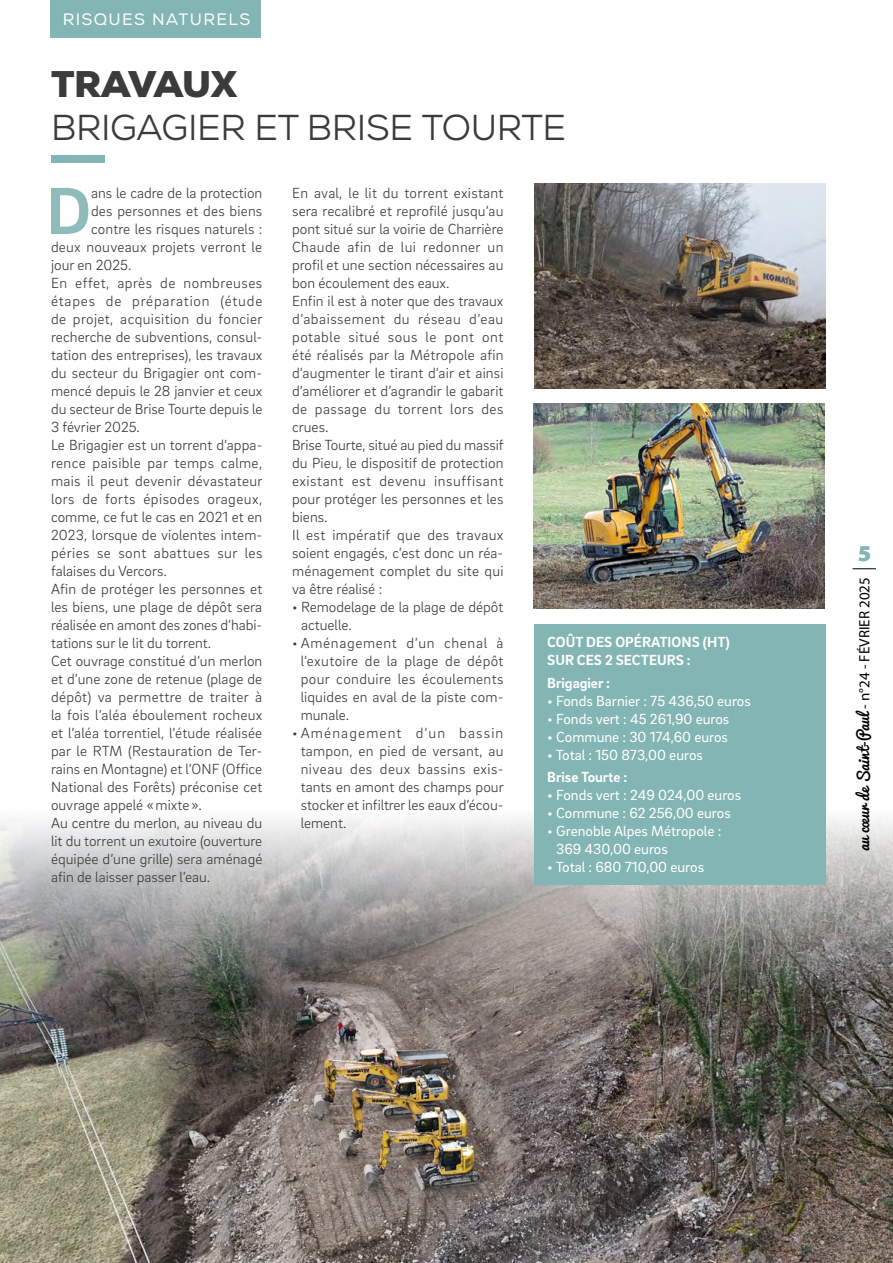
<style>
.page{position:relative;width:893px;height:1263px;background:#fff}
.page>*{position:absolute;margin:0;border:0;box-sizing:border-box;transform-origin:0 0}
.t1{font:700 68.25px "Brix Sans";color:#8fbcbb}
.t2{font:36px "Nexa";letter-spacing:-.01em;color:#3b3b3a}
.t3{font:900 36px "Nexa";letter-spacing:-.02em;color:#3b3b3a}
.t4{font:900 22.5px "Myriad Pro";color:#82b5b3}
.t5{font:16.5px "Nexa";letter-spacing:.08em;color:#fff}
.t6{font:300 15px/18px "Brix Sans";letter-spacing:.005em;color:#3b3b3a}
.t7{font:15px/18px "Brix Sans";color:#fff}
.t8{font:300 15px "Brix Sans";letter-spacing:.03em;color:#3b3b3a}
.t9{font:700 15px/18px "Brix Sans";color:#fff}
.t10{font:300 15px "Brix Sans";letter-spacing:.025em;color:#3b3b3a}
.t11{font:15px "Pacifico";color:#000}
.t12{font:300 15px "Brix Sans";letter-spacing:.05em;color:#3b3b3a}
.s1{font-family:"Myriad Pro"}
</style>
<div class="page">
<div style="left:51px;top:155px;width:53px;height:7px;background:#82b5b3"></div>
<div style="left:50px;top:0;width:210px;height:37px;background:#82b5b3"></div>
<img style="left:534px;top:183px;width:292px;height:205px">
<img style="left:533px;top:403px;width:292px;height:206px">
<img style="left:0;top:818px;width:893px;height:445px">
<div style="left:534px;top:624px;width:292px;height:260px;background:#82b5b3"></div>
<svg style="left:853px;top:568px;width:23px;height:1px"></svg>
<p class="t5" style="left:63px;top:10px;width:189px">RISQUES NATURELS</p>
<h2 class="t3" style="left:51px;top:61px;width:188px">TRAVAUX</h2>
<h2 class="t2" style="left:51px;top:104px;width:517px">BRIGAGIER ET BRISE TOURTE</h2>
<h1 class="t1" style="left:46px;top:166px;width:46px">D</h1>
<p class="t6" style="left:91px;top:183px;width:173px">ans le cadre de la protection</p>
<p class="t6" style="left:91px;top:201px;width:173px">des personnes et des biens</p>
<p class="t6" style="left:91px;top:219px;width:173px">contre les risques naturels :</p>
<p class="t6" style="left:51px;top:237px;width:213px">deux nouveaux projets verront le</p>
<p class="t6" style="left:51px;top:255px;width:82px">jour en 2025.</p>
<p class="t8" style="left:51px;top:273px;width:213px">En effet, après de nombreuses</p>
<p class="t12" style="left:51px;top:291px;width:213px">étapes de préparation (étude</p>
<p class="t10" style="left:51px;top:309px;width:213px">de projet, acquisition du foncier</p>
<p class="t6" style="left:51px;top:327px;width:213px">recherche de subventions, consul-</p>
<p class="t6" style="left:51px;top:345px;width:213px">tation des entreprises), les travaux</p>
<p class="t6" style="left:51px;top:363px;width:213px">du secteur du Brigagier ont com-</p>
<p class="t6" style="left:51px;top:381px;width:213px">mencé depuis le 28 janvier et ceux</p>
<p class="t6" style="left:51px;top:399px;width:213px">du secteur de Brise Tourte depuis le</p>
<p class="t6" style="left:51px;top:417px;width:90px">3 février 2025.</p>
<p class="t6" style="left:51px;top:435px;width:213px">Le Brigagier est un torrent d’appa-</p>
<p class="t10" style="left:51px;top:453px;width:213px">rence paisible par temps calme,</p>
<p class="t6" style="left:51px;top:471px;width:213px">mais il peut devenir dévastateur</p>
<p class="t8" style="left:51px;top:489px;width:213px">lors de forts épisodes orageux,</p>
<p class="t6" style="left:51px;top:507px;width:213px">comme, ce fut le cas en 2021 et en</p>
<p class="t6" style="left:51px;top:525px;width:213px">2023, lorsque de violentes intem-</p>
<p class="t8" style="left:51px;top:543px;width:213px">péries se sont abattues sur les</p>
<p class="t6" style="left:51px;top:561px;width:117px">falaises du Vercors.</p>
<p class="t6" style="left:51px;top:579px;width:213px">Afin de protéger les personnes et</p>
<p class="t6" style="left:51px;top:597px;width:213px">les biens, une plage de dépôt sera</p>
<p class="t6" style="left:51px;top:615px;width:213px">réalisée en amont des zones d’habi-</p>
<p class="t6" style="left:51px;top:633px;width:162px">tations sur le lit du torrent.</p>
<p class="t6" style="left:51px;top:651px;width:213px">Cet ouvrage constitué d’un merlon</p>
<p class="t6" style="left:51px;top:669px;width:213px">et d’une zone de retenue (plage de</p>
<p class="t6" style="left:51px;top:687px;width:213px">dépôt) va permettre de traiter à</p>
<p class="t6" style="left:51px;top:705px;width:213px">la fois l’aléa éboulement rocheux</p>
<p class="t6" style="left:51px;top:723px;width:213px">et l’aléa torrentiel, l’étude réalisée</p>
<p class="t6" style="left:51px;top:741px;width:213px">par le RTM (Restauration de Ter-</p>
<p class="t6" style="left:51px;top:759px;width:213px">rains en Montagne) et l’ONF (Office</p>
<p class="t6" style="left:51px;top:777px;width:213px">National des Forêts) préconise cet</p>
<p class="t6" style="left:51px;top:795px;width:152px">ouvrage appelé «mixte ».</p>
<p class="t6" style="left:51px;top:813px;width:213px">Au centre du merlon, au niveau du</p>
<p class="t6" style="left:51px;top:831px;width:213px">lit du torrent un exutoire (ouverture</p>
<p class="t6" style="left:51px;top:849px;width:213px">équipée d’une grille) sera aménagé</p>
<p class="t6" style="left:51px;top:867px;width:161px">afin de laisser passer l’eau.</p>
<p class="t6" style="left:292px;top:183px;width:213px">En aval, le lit du torrent existant sera recalibré et reprofilé jusqu’au pont situé sur la voirie de Charrière<br>Chaude afin de lui redonner un profil et une section nécessaires au bon écoulement des eaux.<br>Enfin il est à noter que des travaux d’abaissement du réseau d’eau potable situé sous le pont ont été réalisés par la Métropole afin d’augmenter le tirant d’air et ainsi d’améliorer et d’agrandir le gabarit de passage du torrent lors des crues.<br>Brise Tourte, situé au pied du massif du Pieu, le dispositif de protection existant est devenu insuffisant pour protéger les personnes et les biens.<br>Il est impératif que des travaux soient engagés, c’est donc un réa&shy;ménagement complet du site qui va être réalisé :</p>
<p class="t6" style="left:301px;top:597px;width:204px;text-indent:-9px">• Remodelage de la plage de dépôt actuelle.</p>
<p class="t6" style="left:301px;top:633px;width:204px;text-align:justify;text-indent:-9px">• Aménagement d’un chenal à l’exutoire de la plage de dépôt pour conduire les écoulements liquides en aval de la piste com&shy;munale.</p>
<p class="t6" style="left:301px;top:723px;width:205px;text-align:justify;text-indent:-9px">• Aménagement d’un bassin tampon, en pied de versant, au niveau des deux bassins exis&shy;tants en amont des champs pour stocker et infiltrer les eaux d’écou&shy;lement.</p>
<p class="t9" style="left:547px;top:632px;width:184px">COÛT DES OPÉRATIONS (HT)<br>SUR CES 2 SECTEURS :</p>
<p class="t9" style="left:547px;top:673px;width:64px">Brigagier :</p>
<p class="t7" style="left:547px;top:691px;width:205px">• Fonds Barnier : 75 436,50 euros</p>
<p class="t7" style="left:547px;top:709px;width:184px">• Fonds vert : 45 261,90 euros</p>
<p class="t7" style="left:547px;top:727px;width:182px">• Commune : 30 174,60 euros</p>
<p class="t7" style="left:547px;top:745px;width:157px">• Total : 150 873,00 euros</p>
<p class="t9" style="left:547px;top:767px;width:82px">Brise Tourte :</p>
<p class="t7" style="left:547px;top:785px;width:196px">• Fonds vert : 249 024,00 euros</p>
<p class="t7" style="left:547px;top:803px;width:185px">• Commune : 62 256,00 euros</p>
<p class="t7" style="left:556px;top:821px;width:167px;text-indent:-9px">• Grenoble Alpes Métropole :<br>369 430,00 euros</p>
<p class="t7" style="left:547px;top:857px;width:158px">• Total : 680 710,00 euros</p>
<h3 class="t4" style="left:858px;top:541px;width:14px">5</h3>
<p class="t11" style="left:850px;top:851px;width:275px;rotate:-90deg">au cœur de Saint-Paul <span class="s1">- n°24 - FÉVRIER 2025</span></p>
</div>
